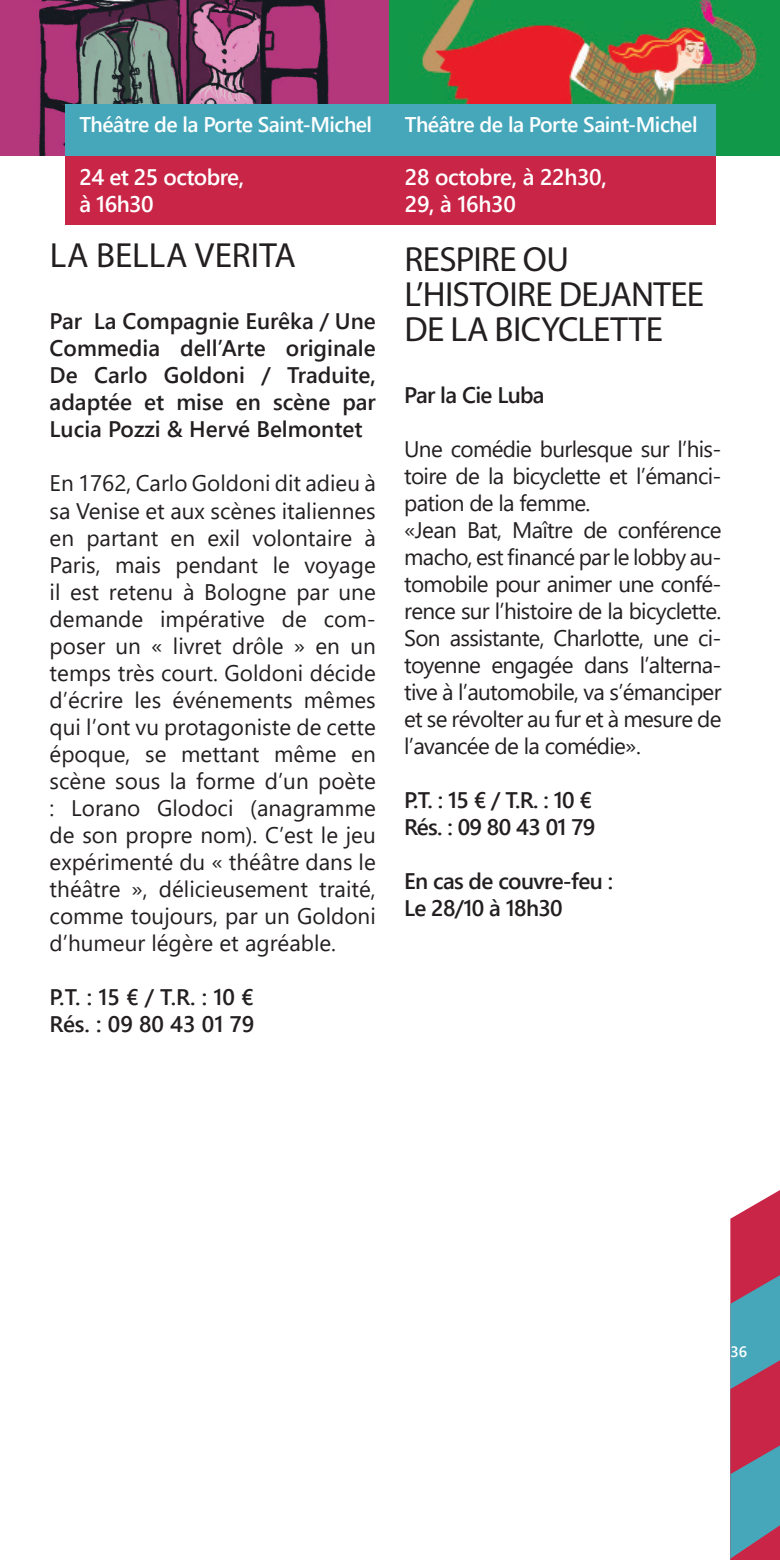
<style>
.page{position:relative;width:780px;height:1560px;background:#fff}
.page>*{position:absolute;margin:0;border:0;box-sizing:border-box;transform-origin:0 0}
.t1{font:35px/35px "Myriad Pro";letter-spacing:-.015em;color:#231f20}
.t2{font:35px "Myriad Pro";letter-spacing:.005em;color:#231f20}
.t3{font:22.5px/27px "Segoe UI";letter-spacing:-.03em;color:#231f20;text-align:justify}
.t4{font:600 22.5px/27px "Segoe UI";color:#231f20;text-align:justify}
.t5{font:600 22.5px/27px "Segoe UI";letter-spacing:-.03em;color:#231f20}
.t6{font:600 22.5px/27px "Segoe UI";letter-spacing:-.02em;color:#fff}
.t7{font:600 21.25px "Segoe UI";letter-spacing:-.025em;color:#fff}
.t8{font:600 15px "Segoe UI";color:#fff}
</style>
<div class="page">
<svg style="left:730px;top:1190px;width:50px;height:369px;background:#906982"></svg>
<img style="left:0;top:0;width:780px;height:156px">
<div style="left:65px;top:156px;width:332px;height:69px;background:#c92546"></div>
<div style="left:390px;top:104px;width:325px;height:52px;background:#46a7bb"></div>
<div style="left:390px;top:156px;width:325px;height:69px;background:#c92546"></div>
<div style="left:65px;top:104px;width:332px;height:52px;background:#46a7bb"></div>
<p class="t7" style="left:79px;top:105px;width:294px">Théâtre de la Porte Saint-Michel</p>
<p class="t6" style="left:79px;top:161px;width:166px">24 et 25 octobre, à 16h30</p>
<h1 class="t2" style="left:50px;top:234px;width:247px">LA BELLA VERITA</h1>
<p class="t4" style="left:50px;top:306px;width:327px">Par La Compagnie Eurêka / Une Commedia dell’Arte originale De Carlo Goldoni / Traduite, adaptée et mise en scène par Lucia Pozzi &amp; Hervé Belmontet</p>
<p class="t3" style="left:50px;top:468px;width:328px">En 1762, Carlo Goldoni dit adieu à sa Venise et aux scènes italiennes en partant en exil volontaire à Paris, mais pendant le voyage il est retenu à Bologne par une demande impérative de com&shy;poser un « livret drôle » en un temps très court. Goldoni décide d’écrire les événements mêmes qui l’ont vu protagoniste de cette époque, se mettant même en scène sous la forme d’un poète : Lorano Glodoci (anagramme de son propre nom). C’est le jeu expérimenté du « théâtre dans le théâtre », délicieusement traité, comme toujours, par un Goldoni d’humeur légère et agréable.</p>
<p class="t4" style="left:50px;top:981px;width:206px">P.T. : 15 € / T.R. : 10 €<br>Rés. : 09 80 43 01 79</p>
<p class="t7" style="left:405px;top:105px;width:294px">Théâtre de la Porte Saint-Michel</p>
<p class="t6" style="left:405px;top:161px;width:203px">28 octobre, à 22h30,<br>29, à 16h30</p>
<h1 class="t1" style="left:404px;top:241px;width:301px">RESPIRE OU<br>L’HISTOIRE DEJANTEE<br>DE LA BICYCLETTE</h1>
<p class="t5" style="left:404px;top:379px;width:142px">Par la Cie Luba</p>
<p class="t3" style="left:404px;top:433px;width:319px;text-align:left">Une comédie burlesque sur l’his&shy;toire de la bicyclette et l’émanci&shy;pation de la femme.<br>«Jean Bat, Maître de conférence macho, est financé par le lobby au&shy;tomobile pour animer une confé&shy;rence sur l’histoire de la bicyclette.<br>Son assistante, Charlotte, une ci&shy;toyenne engagée dans l’alterna&shy;tive à l’automobile, va s’émanciper et se révolter au fur et à mesure de l’avancée de la comédie».</p>
<p class="t5" style="left:404px;top:784px;width:193px">P.T. : 15 € / T.R. : 10 €<br>Rés. : 09 80 43 01 79</p>
<p class="t5" style="left:404px;top:865px;width:210px">En cas de couvre-feu :<br>Le 28/10 à 18h30</p>
<p class="t8" style="left:730px;top:1337px;width:18px">36</p>
</div>
